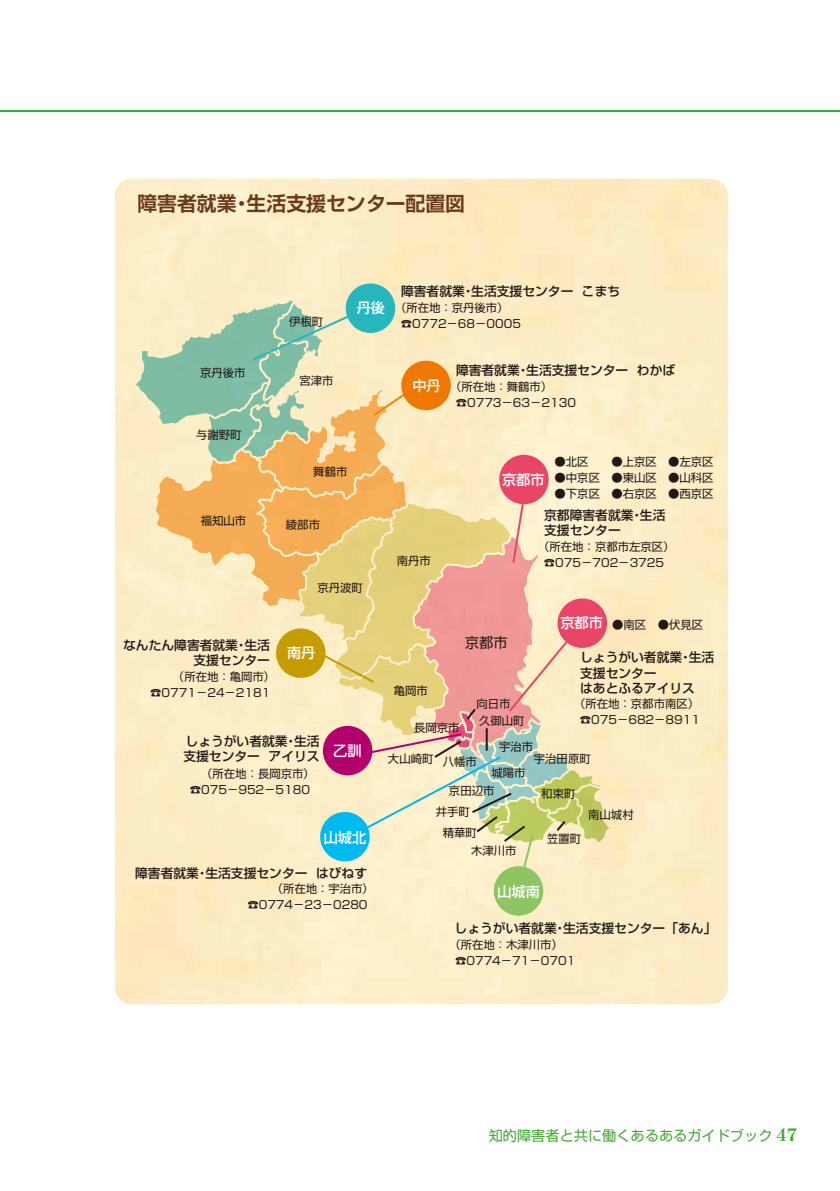
<style>
.page{position:relative;width:840px;height:1191px;background:#fff}
.page>*{position:absolute;margin:0;border:0;box-sizing:border-box;transform-origin:0 0}
.t1{font:700 19.8px "Shin Go Pro De";color:#693b1c}
.t2{font:14.2px "Soft Go Std";color:#47a738}
.t3{font:500 14.2px "Shin Go Pro";color:#fff}
.t4{font:14.2px "Shin Go Pro";color:#221815}
.t5{font:500 12.8px/15.4px "Shin Go Pro";color:#221815}
.t6{font:11.4px/16px "Shin Go Pro";color:#221815}
.s1{font-family:"Ro H Mincho Std UB";font-size:17px}
</style>
<div class="page">
<hr style="left:0;top:110px;width:839px;height:2px;background:#25ac39">
<img style="left:115px;top:179px;width:612px;height:825px">
<div style="left:345px;top:283px;width:50px;height:50px;background:#26b7bc;border-radius:50%"></div>
<div style="left:493px;top:866px;width:50px;height:49px;background:#8cc561;border-radius:50%"></div>
<svg style="left:134px;top:297px;width:478px;height:575px;background:#e9d5ac"></svg>
<h1 class="t1" style="left:137px;top:187px;width:329px">障害者就業・生活支援センター配置図</h1>
<p class="t6" style="left:289px;top:312px;width:36px">伊根町</p>
<p class="t3" style="left:356px;top:296px;width:30px">丹後</p>
<p class="t5" style="left:401px;top:281px;width:220px">障害者就業・生活支援センター こまち</p>
<p class="t6" style="left:400px;top:298px;width:122px;text-indent:-6px">（所在地：京丹後市）☎0772－68－0005</p>
<p class="t6" style="left:200px;top:363px;width:47px">京丹後市</p>
<p class="t6" style="left:196px;top:425px;width:47px">与謝野町</p>
<p class="t6" style="left:299px;top:372px;width:36px">宮津市</p>
<p class="t6" style="left:313px;top:462px;width:36px">舞鶴市</p>
<p class="t6" style="left:201px;top:511px;width:47px">福知山市</p>
<p class="t6" style="left:286px;top:515px;width:36px">綾部市</p>
<p class="t6" style="left:317px;top:579px;width:47px">京丹波町</p>
<p class="t3" style="left:412px;top:374px;width:30px">中丹</p>
<p class="t5" style="left:456px;top:361px;width:220px">障害者就業・生活支援センター わかば</p>
<p class="t6" style="left:455px;top:377px;width:122px;text-indent:-6px">（所在地：舞鶴市）☎0773－63－2130</p>
<p class="t6" style="left:396px;top:551px;width:36px">南丹市</p>
<p class="t3" style="left:502px;top:468px;width:44px">京都市</p>
<p class="t6" style="left:554px;top:453px;width:160px">●北区　　●上京区　●左京区</p>
<p class="t6" style="left:554px;top:469px;width:160px">●中京区　●東山区　●山科区</p>
<p class="t6" style="left:554px;top:485px;width:160px">●下京区　●右京区　●西京区</p>
<p class="t5" style="left:544px;top:506px;width:123px">京都障害者就業・生活支援センター</p>
<p class="t6" style="left:538px;top:537px;width:138px;text-align:center">（所在地：京都市左京区）☎075－702－3725</p>
<p class="t3" style="left:560px;top:611px;width:44px">京都市</p>
<p class="t6" style="left:612px;top:615px;width:92px">●南区　●伏見区</p>
<p class="t5" style="left:123px;top:636px;width:148px;text-align:right">なんたん障害者就業・生活支援センター</p>
<p class="t6" style="left:150px;top:667px;width:126px;text-indent:23px">（所在地：亀岡市）☎0771－24－2181</p>
<p class="t3" style="left:287px;top:641px;width:30px">南丹</p>
<p class="t5" style="left:183px;top:732px;width:138px">しょうがい者就業・生活支援センター アイリス</p>
<p class="t6" style="left:190px;top:764px;width:126px;text-indent:11px">（所在地：長岡京市）☎075－952－5180</p>
<p class="t3" style="left:333px;top:739px;width:30px">乙訓</p>
<p class="t3" style="left:323px;top:825px;width:44px">山城北</p>
<p class="t5" style="left:135px;top:863px;width:233px">障害者就業・生活支援センター はぴねす</p>
<p class="t6" style="left:247px;top:879px;width:127px;text-indent:24px">（所在地：宇治市）☎0774－23－0280</p>
<p class="t4" style="left:465px;top:631px;width:44px">京都市</p>
<p class="t5" style="left:579px;top:648px;width:135px">しょうがい者就業・生活支援センター<br>はあとふるアイリス</p>
<p class="t6" style="left:574px;top:694px;width:127px;text-align:center">（所在地：京都市南区）☎075－682－8911</p>
<p class="t6" style="left:394px;top:681px;width:36px">亀岡市</p>
<p class="t6" style="left:476px;top:693px;width:49px;line-height:17.6px">向日市久御山町</p>
<p class="t6" style="left:498px;top:737px;width:36px">宇治市</p>
<p class="t6" style="left:414px;top:718px;width:47px">長岡京市</p>
<p class="t6" style="left:388px;top:749px;width:90px">大山崎町 八幡市</p>
<p class="t6" style="left:533px;top:749px;width:58px">宇治田原町</p>
<p class="t6" style="left:448px;top:781px;width:47px">京田辺市</p>
<p class="t6" style="left:491px;top:763px;width:36px">城陽市</p>
<p class="t6" style="left:541px;top:784px;width:36px">和束町</p>
<p class="t6" style="left:435px;top:802px;width:36px">井手町</p>
<p class="t6" style="left:442px;top:823px;width:36px">精華町</p>
<p class="t6" style="left:470px;top:841px;width:47px">木津川市</p>
<p class="t6" style="left:588px;top:805px;width:47px">南山城村</p>
<p class="t6" style="left:547px;top:829px;width:36px">笠置町</p>
<p class="t3" style="left:497px;top:879px;width:44px">山城南</p>
<p class="t5" style="left:454px;top:919px;width:263px">しょうがい者就業・生活支援センター「あん」</p>
<p class="t6" style="left:455px;top:935px;width:122px;text-indent:-6px">（所在地：木津川市）☎0774－71－0701</p>
<p class="t2" style="left:488px;top:1125px;width:309px">知的障害者と共に働くあるあるガイドブック <span class="s1">47</span></p>
</div>
